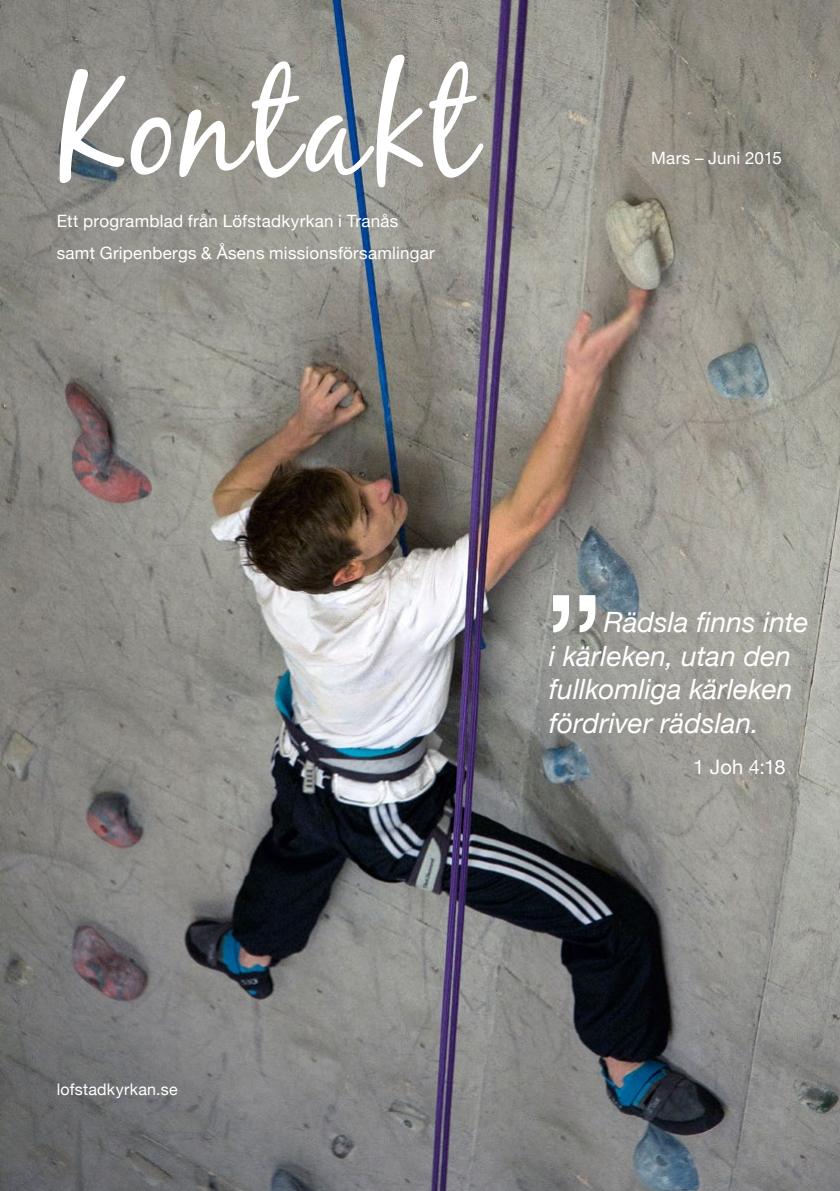
<style>
.page{position:relative;width:840px;height:1191px;background:#fff}
.page>*{position:absolute;margin:0;border:0;box-sizing:border-box;transform-origin:0 0}
.t1{font:144px "Black Jack";letter-spacing:.025em;color:#fff}
.t2{font:144px "Helvetica Neue";color:#fff}
.t3{font:italic 28px/33.6px "Helvetica Neue";color:#fff}
.t4{font:20px "Helvetica Neue";color:#fff}
.t5{font:17px/31.8px "Helvetica Neue";letter-spacing:.015em;color:#fff}
.t6{font:16px "Helvetica Neue";letter-spacing:.015em;color:#fff}
</style>
<div class="page">
<img style="left:0;top:0;width:839px;height:1191px">
<h1 class="t1" style="left:60px;top:38px;width:416px">Kontakt</h1>
<p class="t5" style="left:57px;top:206px;width:379px">Ett programblad från Löfstadkyrkan i Tranås samt Gripenbergs &amp; Åsens missionsförsamlingar</p>
<p class="t5" style="left:650px;top:143px;width:132px">Mars – Juni 2015</p>
<p class="t6" style="left:57px;top:1077px;width:122px">lofstadkyrkan.se</p>
<h1 class="t2" style="left:543px;top:543px;width:63px">”</h1>
<h2 class="t3" style="left:549px;top:607px;width:261px;text-indent:54px">Rädsla finns inte i kärleken, utan den fullkomliga kärleken fördriver rädslan.</h2>
<p class="t4" style="left:693px;top:752px;width:94px">1 Joh 4:18</p>
</div>
